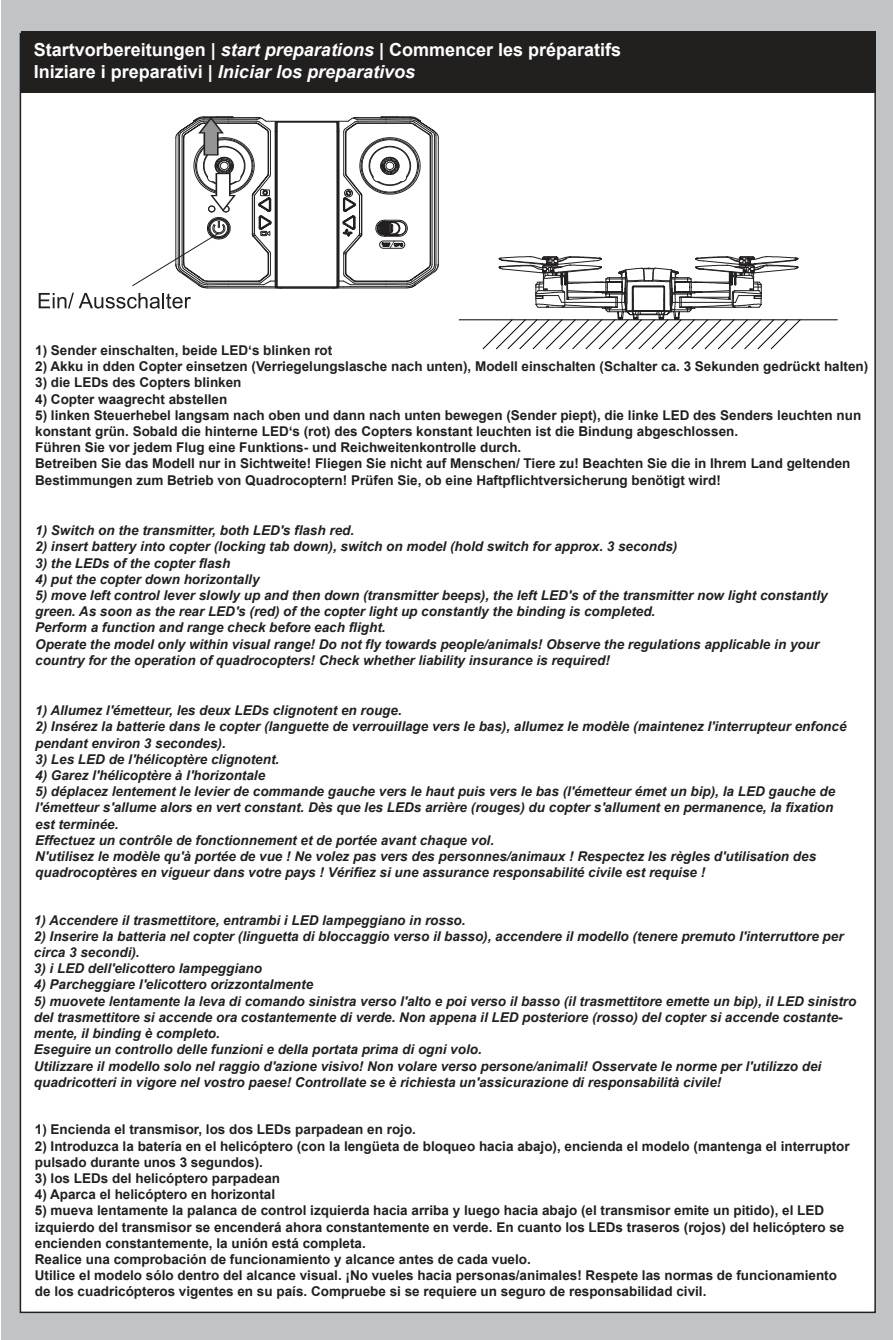
<style>
.page{position:relative;width:893px;height:1340px;background:#fff}
.page>*{position:absolute;margin:0;border:0;box-sizing:border-box;transform-origin:0 0}
.t1{font:700 18px/21.6px "Arial";color:#fff}
.t2{font:italic 700 13.5px/16.2px "Arial";color:#221f1f}
.t3{font:700 13.5px/16.2px "Arial";color:#221f1f}
.s1{font-style:italic}
</style>
<div class="page">
<div style="left:1px;top:0;width:892px;height:1339px;background:#c2c3c5"></div>
<div style="left:20px;top:33px;width:856px;height:1280px;background:#fff;border:1px solid #221f1f"></div>
<div style="left:21px;top:32px;width:855px;height:61px;background:#221f1f"></div>
<svg style="left:39px;top:116px;width:400px;height:192px"></svg>
<hr style="left:459px;top:319px;width:378px;height:1px;background:#000">
<svg style="left:483px;top:256px;width:319px;height:94px"></svg>
<h1 class="t1" style="left:34px;top:41px;width:589px">Startvorbereitungen | <span class="s1">start preparations</span> | Commencer les préparatifs<br>Iniziare i preparativi | <span class="s1">Iniciar los preparativos</span></h1>
<p class="t3" style="left:35px;top:343px;width:299px">1) Sender einschalten, beide LED‘s blinken rot</p>
<p class="t3" style="left:35px;top:359px;width:834px">2) Akku in dden Copter einsetzen (Verriegelungslasche nach unten), Modell einschalten (Schalter ca. 3 Sekunden gedrückt halten)</p>
<p class="t3" style="left:35px;top:376px;width:208px">3) die LEDs des Copters blinken</p>
<p class="t3" style="left:35px;top:392px;width:194px">4) Copter waagrecht abstellen</p>
<p class="t3" style="left:35px;top:408px;width:827px">5) linken Steuerhebel langsam nach oben und dann nach unten bewegen (Sender piept), die linke LED des Senders leuchten nun konstant grün. Sobald die hinterne LED‘s (rot) des Copters konstant leuchten ist die Bindung abgeschlossen.<br>Führen Sie vor jedem Flug eine Funktions- und Reichweitenkontrolle durch.<br>Betreiben Sie das Modell nur in Sichtweite! Fliegen Sie nicht auf Menschen/ Tiere zu! Beachten Sie die in Ihrem Land geltenden Bestimmungen zum Betrieb von Quadrocoptern! Prüfen Sie, ob eine Haftpflichtversicherung benötigt wird!</p>
<p class="t2" style="left:35px;top:523px;width:321px">1) Switch on the transmitter, both LED's flash red.</p>
<p class="t2" style="left:35px;top:539px;width:644px">2) insert battery into copter (locking tab down), switch on model (hold switch for approx. 3 seconds)</p>
<p class="t2" style="left:35px;top:556px;width:197px">3) the LEDs of the copter flash</p>
<p class="t2" style="left:35px;top:572px;width:226px">4) put the copter down horizontally</p>
<p class="t2" style="left:35px;top:588px;width:794px">5) move left control lever slowly up and then down (transmitter beeps), the left LED's of the transmitter now light constantly green. As soon as the rear LED's (red) of the copter light up constantly the binding is completed.<br>Perform a function and range check before each flight.<br>Operate the model only within visual range! Do not fly towards people/animals! Observe the regulations applicable in your country for the operation of quadrocopters! Check whether liability insurance is required!</p>
<p class="t2" style="left:35px;top:703px;width:368px">1) Allumez l'émetteur, les deux LEDs clignotent en rouge.</p>
<p class="t2" style="left:35px;top:719px;width:813px">2) Insérez la batterie dans le copter (languette de verrouillage vers le bas), allumez le modèle (maintenez l'interrupteur enfoncé pendant environ 3 secondes).</p>
<p class="t2" style="left:35px;top:752px;width:246px">3) Les LED de l'hélicoptère clignotent.</p>
<p class="t2" style="left:35px;top:768px;width:231px">4) Garez l'hélicoptère à l'horizontale</p>
<p class="t2" style="left:35px;top:784px;width:801px">5) déplacez lentement le levier de commande gauche vers le haut puis vers le bas (l'émetteur émet un bip), la LED gauche de l'émetteur s'allume alors en vert constant. Dès que les LEDs arrière (rouges) du copter s'allument en permanence, la fixation est terminée.<br>Effectuez un contrôle de fonctionnement et de portée avant chaque vol.<br>N'utilisez le modèle qu'à portée de vue ! Ne volez pas vers des personnes/animaux ! Respectez les règles d'utilisation des quadrocoptères en vigueur dans votre pays ! Vérifiez si une assurance responsabilité civile est requise !</p>
<p class="t2" style="left:34px;top:913px;width:433px">1) Accendere il trasmettitore, entrambi i LED lampeggiano in rosso.</p>
<p class="t2" style="left:34px;top:929px;width:811px">2) Inserire la batteria nel copter (linguetta di bloccaggio verso il basso), accendere il modello (tenere premuto l'interruttore per circa 3 secondi).</p>
<p class="t2" style="left:34px;top:961px;width:230px">3) i LED dell'elicottero lampeggiano</p>
<p class="t2" style="left:34px;top:977px;width:281px">4) Parcheggiare l'elicottero orizzontalmente</p>
<p class="t2" style="left:34px;top:994px;width:824px">5) muovete lentamente la leva di comando sinistra verso l'alto e poi verso il basso (il trasmettitore emette un bip), il LED sinistro del trasmettitore si accende ora costantemente di verde. Non appena il LED posteriore (rosso) del copter si accende costante&shy;mente, il binding è completo.<br>Eseguire un controllo delle funzioni e della portata prima di ogni volo.<br>Utilizzare il modello solo nel raggio d'azione visivo! Non volare verso persone/animali! Osservate le norme per l'utilizzo dei quadricotteri in vigore nel vostro paese! Controllate se è richiesta un'assicurazione di responsabilità civile!</p>
<p class="t3" style="left:35px;top:1122px;width:383px">1) Encienda el transmisor, los dos LEDs parpadean en rojo.</p>
<p class="t3" style="left:35px;top:1138px;width:816px">2) Introduzca la batería en el helicóptero (con la lengüeta de bloqueo hacia abajo), encienda el modelo (mantenga el interruptor pulsado durante unos 3 segundos).</p>
<p class="t3" style="left:35px;top:1171px;width:247px">3) los LEDs del helicóptero parpadean</p>
<p class="t3" style="left:35px;top:1187px;width:242px">4) Aparca el helicóptero en horizontal</p>
<p class="t3" style="left:35px;top:1203px;width:811px">5) mueva lentamente la palanca de control izquierda hacia arriba y luego hacia abajo (el transmisor emite un pitido), el LED izquierdo del transmisor se encenderá ahora constantemente en verde. En cuanto los LEDs traseros (rojos) del helicóptero se encienden constantemente, la unión está completa.<br>Realice una comprobación de funcionamiento y alcance antes de cada vuelo.<br>Utilice el modelo sólo dentro del alcance visual. ¡No vueles hacia personas/animales! Respete las normas de funcionamiento de los cuadricópteros vigentes en su país. Compruebe si se requiere un seguro de responsabilidad civil.</p>
</div>
